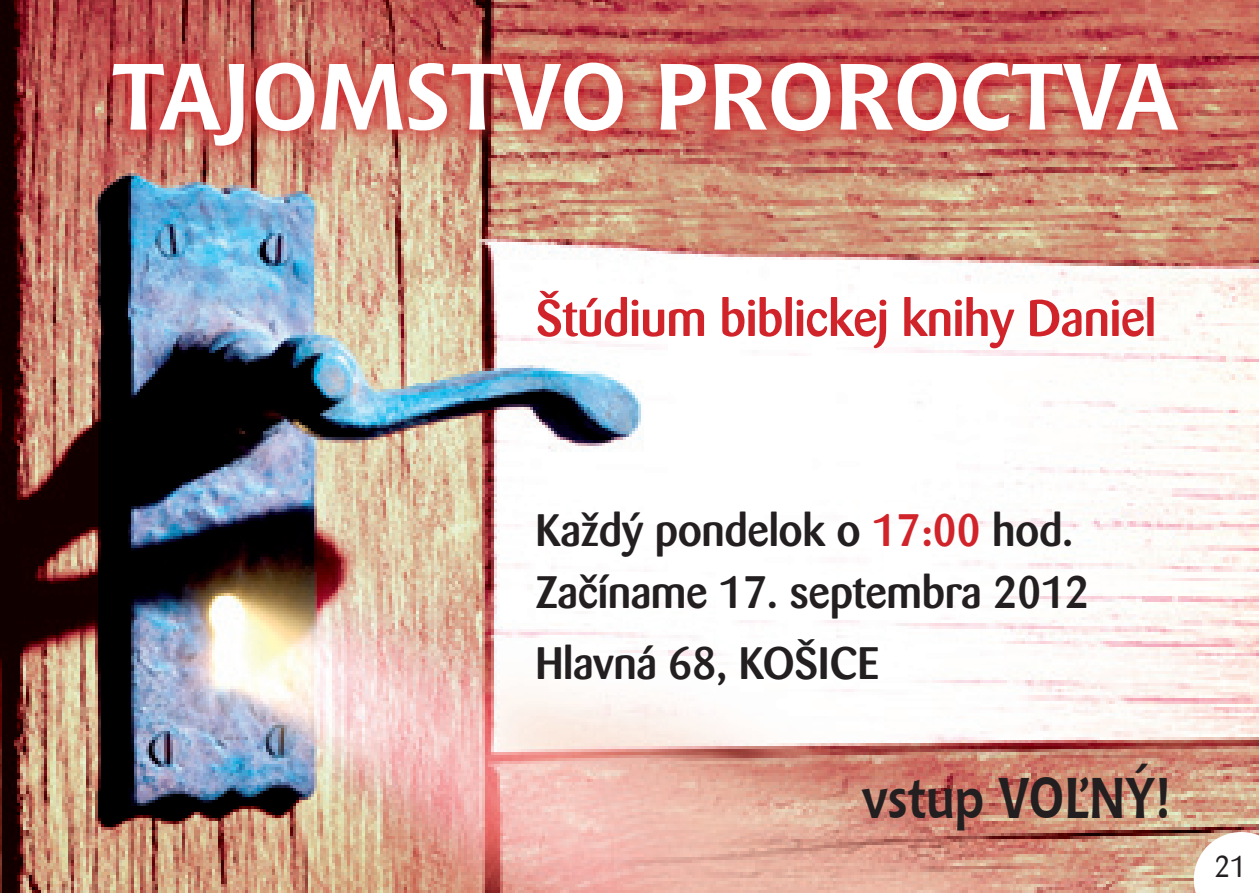
<style>
.page{position:relative;width:1259px;height:893px;background:#fff}
.page>*{position:absolute;margin:0;border:0;box-sizing:border-box;transform-origin:0 0}
.t1{font:700 93px "Chianti BT";letter-spacing:-.01em;color:#fff}
.t2{font:700 57px "Chianti BT";letter-spacing:-.01em;color:#231f20;scale:.86 1}
.t3{font:500 51px "Barmeno CE";letter-spacing:-.01em;color:#d1232a}
.t4{font:500 45px "Barmeno CE";letter-spacing:-.01em;color:#231f20}
.t5{font:30px "Barmeno CE";color:#231f20}
.s1{color:#d1232a}
</style>
<div class="page">
<img style="left:0;top:0;width:1259px;height:893px">
<div style="left:91px;top:42px;width:1102px;height:122px;background:#d1232a;opacity:.75"></div>
<svg style="left:1193px;top:832px;width:66px;height:61px"></svg>
<p class="t1" style="left:112px;top:31px;width:1067px">TAJOMSTVO PROROCTVA</p>
<p class="t3" style="left:535px;top:289px;width:622px">Štúdium biblickej knihy Daniel</p>
<p class="t4" style="left:535px;top:504px;width:539px">Každý pondelok o <span class="s1">17:00</span> hod.</p>
<p class="t4" style="left:535px;top:567px;width:555px">Začíname 17. septembra 2012</p>
<p class="t4" style="left:535px;top:638px;width:345px">Hlavná 68, KOŠICE</p>
<p class="t2" style="left:862px;top:757px;width:361px">vstup VOĽNÝ!</p>
<p class="t5" style="left:1214px;top:850px;width:34px">21</p>
</div>
